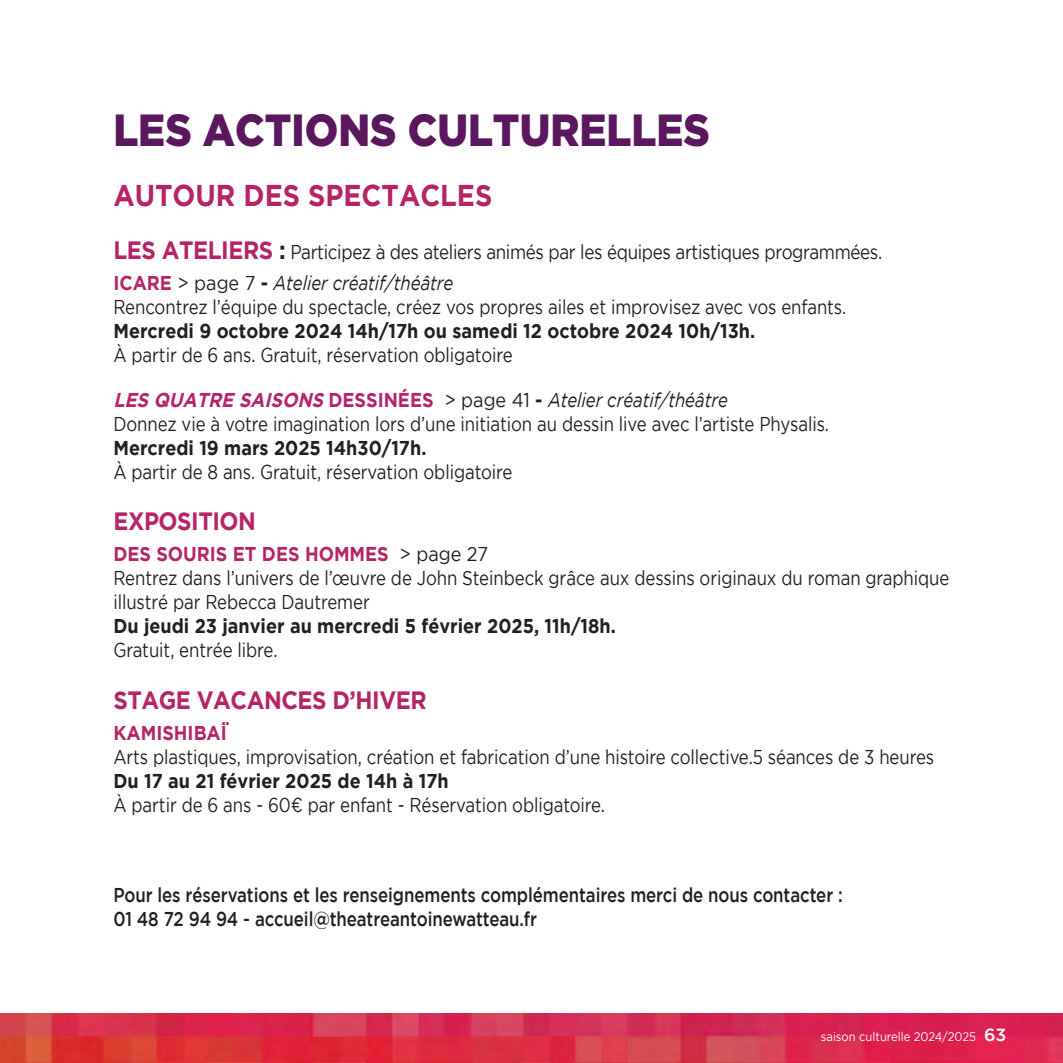
<style>
.page{position:relative;width:1063px;height:1063px;background:#fff}
.page>*{position:absolute;margin:0;border:0;box-sizing:border-box;transform-origin:0 0}
.t1{font:900 45px "Gotham";color:#5a175d;scale:.9 1}
.t2{font:700 30px "Gotham";color:#b62467;scale:.9 1}
.t3{font:700 25px "Gotham";letter-spacing:-.02em;color:#b62467;scale:.9 1}
.t4{font:20px "Gotham";letter-spacing:-.005em;color:#231f20;scale:.84 1}
.t5{font:20px/24px "Gotham";letter-spacing:-.005em;color:#231f20;scale:.9 1}
.t6{font:700 20px "Gotham";color:#231f20;scale:.9 1}
.t7{font:500 20px/24px "Gotham";letter-spacing:-.005em;color:#231f20;scale:.84 1}
.t8{font:20px/31px "Gotham";letter-spacing:-.005em;color:#231f20;scale:.85 1}
.t9{font:700 20px "Gotham";color:#b62467;scale:.9 1}
.t10{font:12.5px "Gotham";color:#fff;scale:.9 1}
.s1{font-weight:700;font-size:25px;color:#b62467}
.s2{font-weight:700;font-size:25px}
.s3{font-weight:700;color:#b62467}
.s4{font-weight:700}
.s5{font-style:italic}
.s6{font-weight:700;font-style:italic;color:#b62467}
.s7{font-weight:500;font-size:17.5px}
</style>
<div class="page">
<img style="left:0;top:1013px;width:1063px;height:50px">
<h1 class="t1" style="left:113px;top:104px;width:664px">LES ACTIONS CULTURELLES</h1>
<h2 class="t2" style="left:113px;top:178px;width:423px">AUTOUR DES SPECTACLES</h2>
<p class="t8" style="left:113px;top:236px;width:906px"><span class="s1">LES ATELIERS</span> <span class="s2">:</span> Participez à des ateliers animés par les équipes artistiques programmées.<br><span class="s3">ICARE</span> &gt; page 7 <span class="s4">-</span> <span class="s5">Atelier créatif/théâtre</span></p>
<p class="t4" style="left:113px;top:296px;width:874px">Rencontrez l’équipe du spectacle, créez vos propres ailes et improvisez avec vos enfants.</p>
<p class="t6" style="left:113px;top:319px;width:715px">Mercredi 9 octobre 2024 14h/17h ou samedi 12 octobre 2024 10h/13h.</p>
<p class="t4" style="left:113px;top:344px;width:477px">À partir de 6 ans. Gratuit, réservation obligatoire</p>
<p class="t5" style="left:113px;top:388px;width:797px"><span class="s6">LES QUATRE SAISONS</span> <span class="s3">DESSINÉES</span> &gt; page 41 <span class="s4">-</span> <span class="s5">Atelier créatif/théâtre<br></span>Donnez vie à votre imagination lors d’une initiation au dessin live avec l’artiste Physalis.</p>
<p class="t6" style="left:113px;top:436px;width:349px">Mercredi 19 mars 2025 14h30/17h.</p>
<p class="t4" style="left:113px;top:461px;width:477px">À partir de 8 ans. Gratuit, réservation obligatoire</p>
<p class="t3" style="left:113px;top:507px;width:160px">EXPOSITION</p>
<p class="t5" style="left:113px;top:542px;width:931px"><span class="s3">DES SOURIS ET DES HOMMES</span> &gt; page 27<br>Rentrez dans l’univers de l’œuvre de John Steinbeck grâce aux dessins originaux du roman graphique illustré par Rebecca Dautremer</p>
<p class="t6" style="left:113px;top:615px;width:560px">Du jeudi 23 janvier au mercredi 5 février 2025, 11h/18h.</p>
<p class="t4" style="left:113px;top:639px;width:197px">Gratuit, entrée libre.</p>
<p class="t3" style="left:113px;top:685px;width:350px">STAGE VACANCES D’HIVER</p>
<p class="t9" style="left:113px;top:721px;width:128px">KAMISHIBAÏ</p>
<p class="t4" style="left:113px;top:745px;width:979px">Arts plastiques, improvisation, création et fabrication d’une histoire collective.5 séances de 3 heures</p>
<p class="t6" style="left:113px;top:769px;width:374px">Du 17 au 21 février 2025 de 14h à 17h</p>
<p class="t4" style="left:113px;top:793px;width:587px">À partir de 6 ans - 60¤ par enfant - Réservation obligatoire.</p>
<p class="t7" style="left:113px;top:883px;width:870px">Pour les réservations et les renseignements complémentaires merci de nous contacter :<br>01 48 72 94 94 - accueil@theatreantoinewatteau.fr</p>
<p class="t10" style="left:821px;top:1030px;width:208px">saison culturelle 2024/2025 <span class="s7">63</span></p>
</div>
